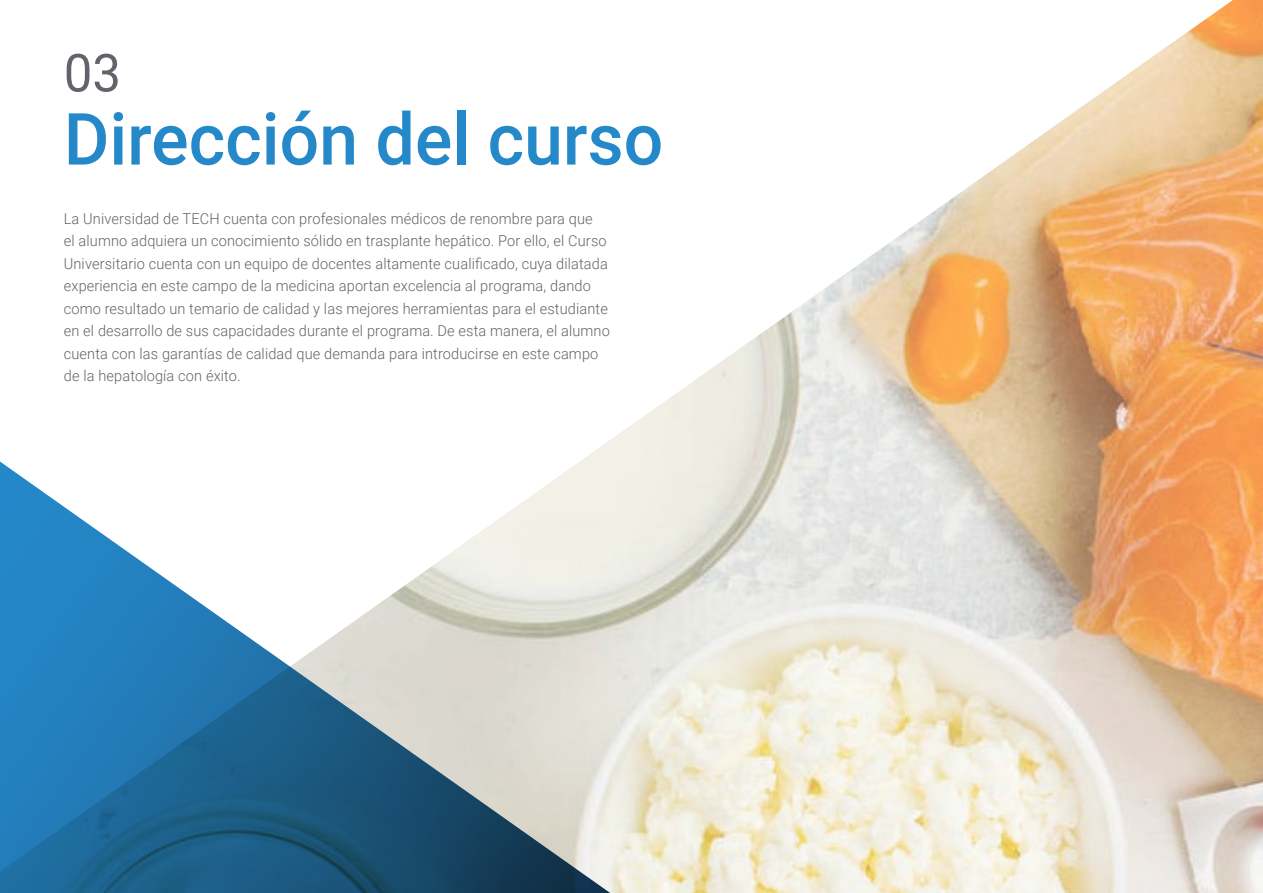
<style>
.page{position:relative;width:1263px;height:893px;background:#fff}
.page>*{position:absolute;margin:0;border:0;box-sizing:border-box;transform-origin:0 0}
.t1{font:500 72px "Roboto";color:#2488c9}
.t2{font:52.5px "Roboto";color:#61646a}
.t3{font:300 15px/22.5px "Roboto";letter-spacing:.01em;color:#61646a}
</style>
<div class="page">
<img style="left:602px;top:0;width:661px;height:893px">
<svg style="left:0;top:446px;width:640px;height:447px"></svg>
<h2 class="t2" style="left:64px;top:36px;width:59px">03</h2>
<h1 class="t1" style="left:64px;top:89px;width:601px">Dirección del curso</h1>
<p class="t3" style="left:64px;top:207px;width:548px">La Universidad de TECH cuenta con profesionales médicos de renombre para que<br>el alumno adquiera un conocimiento sólido en trasplante hepático. Por ello, el Curso Universitario cuenta con un equipo de docentes altamente cualificado, cuya dilatada experiencia en este campo de la medicina aportan excelencia al programa, dando como resultado un temario de calidad y las mejores herramientas para el estudiante en el desarrollo de sus capacidades durante el programa. De esta manera, el alumno cuenta con las garantías de calidad que demanda para introducirse en este campo de la hepatología con éxito.</p>
</div>
